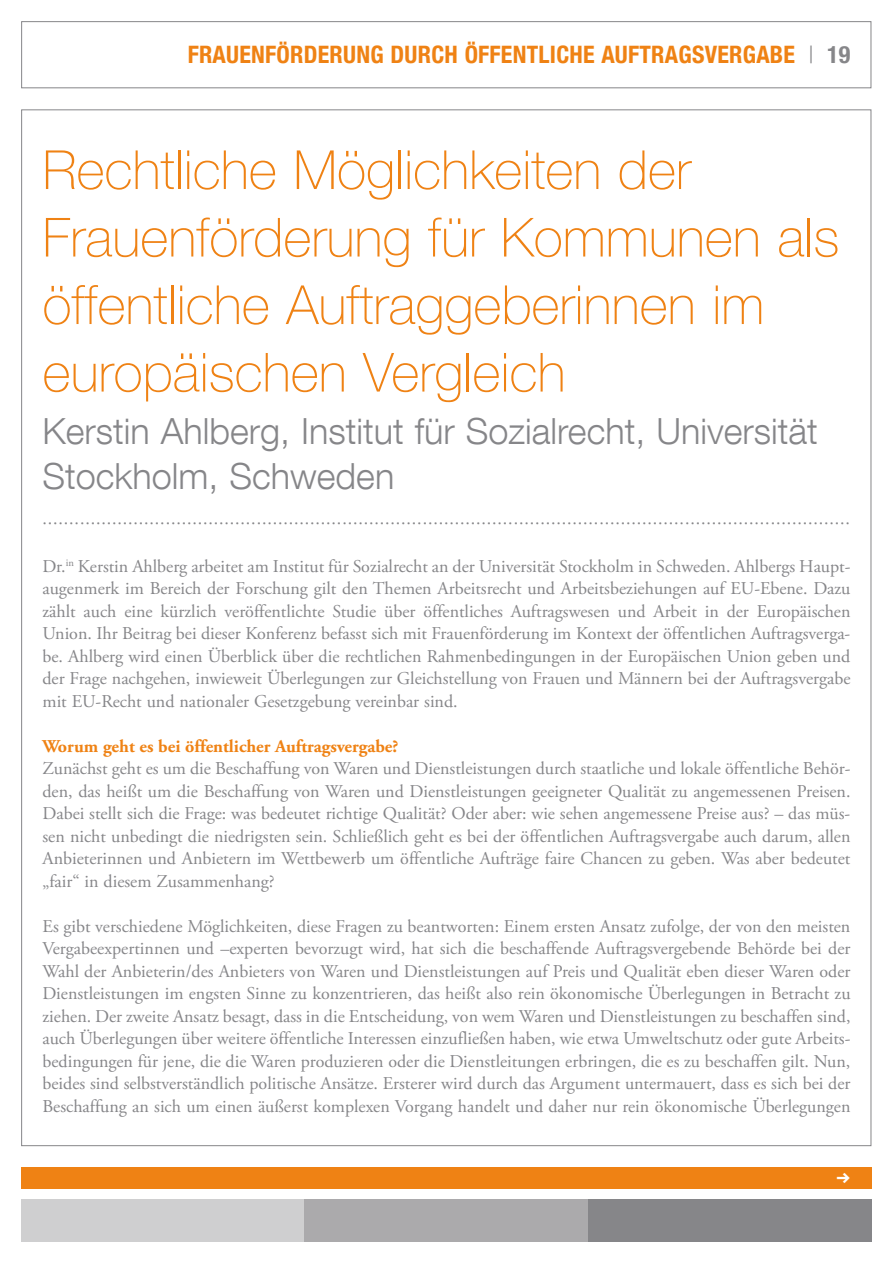
<style>
.page{position:relative;width:893px;height:1263px;background:#fff}
.page>*{position:absolute;margin:0;border:0;box-sizing:border-box;transform-origin:0 0}
.t1{font:100 54px/67.5px "Helvetica Neue LT Com";color:#ef8214}
.t2{font:300 36px/45px "Helvetica Neue LT Com";color:#868689}
.t3{font:700 condensed 24px "Helvetica Neue LT Com";color:#ef8214}
.t4{font:700 condensed 24px "Helvetica Neue LT Com";color:#868689}
.t5{font:21px "Klavika Bold Arrows";color:#fff}
.t6{font:18px/22.5px "Adobe Garamond Pro";color:#868689;text-align:justify}
.t7{font:700 18px "Adobe Garamond Pro";color:#ef8214}
.s1{font-weight:300}
</style>
<div class="page">
<div style="left:21px;top:1167px;width:851px;height:21px;background:#ef8214"></div>
<div style="left:21px;top:1199px;width:284px;height:43px;background:#cfcfd0"></div>
<div style="left:305px;top:1199px;width:283px;height:43px;background:#abaaac"></div>
<div style="left:588px;top:1199px;width:284px;height:43px;background:#868689"></div>
<div style="left:21px;top:21px;width:850px;height:67px;border:1px solid #868689"></div>
<h3 class="t3" style="left:188px;top:40px;width:26px">FRAUENFÖRDERUNG</h3>
<h3 class="t3" style="left:391px;top:40px;width:14px">DURCH</h3>
<h3 class="t3" style="left:465px;top:40px;width:13px">ÖFFENTLICHE</h3>
<h3 class="t3" style="left:601px;top:40px;width:14px">AUFTRAGSVERGABE</h3>
<h3 class="t4" style="left:808px;top:40px;width:43px"><span class="s1">|</span> 19</h3>
<h1 class="t1" style="left:43px;top:135px;width:798px">Rechtliche Möglichkeiten der<br>Frauenförderung für Kommunen als öffentliche Auftraggeberinnen im europäischen Vergleich</h1>
<h2 class="t2" style="left:43px;top:408px;width:777px">Kerstin Ahlberg, Institut für Sozialrecht, Universität<br>Stockholm, Schweden</h2>
<p class="t6" style="left:43px;top:510px;width:809px">·······················································································································································</p>
<p class="t6" style="left:43px;top:555px;width:809px">Dr.<sup>in</sup> Kerstin Ahlberg arbeitet am Institut für Sozialrecht an der Universität Stockholm in Schweden. Ahlbergs Haupt&shy;augenmerk im Bereich der Forschung gilt den Themen Arbeitsrecht und Arbeitsbeziehungen auf EU-Ebene. Dazu zählt auch eine kürzlich veröffentlichte Studie über öffentliches Auftragswesen und Arbeit in der Europäischen Union. Ihr Beitrag bei dieser Konferenz befasst sich mit Frauenförderung im Kontext der öffentlichen Auftragsverga&shy;be. Ahlberg wird einen Überblick über die rechtlichen Rahmenbedingungen in der Europäischen Union geben und der Frage nachgehen, inwieweit Überlegungen zur Gleichstellung von Frauen und Männern bei der Auftragsvergabe mit EU-Recht und nationaler Gesetzgebung vereinbar sind.</p>
<p class="t7" style="left:43px;top:735px;width:357px">Worum geht es bei öffentlicher Auftragsvergabe?</p>
<p class="t6" style="left:43px;top:758px;width:809px">Zunächst geht es um die Beschaffung von Waren und Dienstleistungen durch staatliche und lokale öffentliche Behör&shy;den, das heißt um die Beschaffung von Waren und Dienstleistungen geeigneter Qualität zu angemessenen Preisen.<br>Dabei stellt sich die Frage: was bedeutet richtige Qualität? Oder aber: wie sehen angemessene Preise aus? – das müs&shy;sen nicht unbedingt die niedrigsten sein. Schließlich geht es bei der öffentlichen Auftragsvergabe auch darum, allen Anbieterinnen und Anbietern im Wettbewerb um öffentliche Aufträge faire Chancen zu geben. Was aber bedeutet „fair“ in diesem Zusammenhang?</p>
<p class="t6" style="left:43px;top:915px;width:809px">Es gibt verschiedene Möglichkeiten, diese Fragen zu beantworten: Einem ersten Ansatz zufolge, der von den meisten Vergabeexpertinnen und –experten bevorzugt wird, hat sich die beschaffende Auftragsvergebende Behörde bei der Wahl der Anbieterin/des Anbieters von Waren und Dienstleistungen auf Preis und Qualität eben dieser Waren oder Dienstleistungen im engsten Sinne zu konzentrieren, das heißt also rein ökonomische Überlegungen in Betracht zu ziehen. Der zweite Ansatz besagt, dass in die Entscheidung, von wem Waren und Dienstleistungen zu beschaffen sind, auch Überlegungen über weitere öffentliche Interessen einzufließen haben, wie etwa Umweltschutz oder gute Arbeits&shy;bedingungen für jene, die die Waren produzieren oder die Dienstleitungen erbringen, die es zu beschaffen gilt. Nun, beides sind selbstverständlich politische Ansätze. Ersterer wird durch das Argument untermauert, dass es sich bei der Beschaffung an sich um einen äußerst komplexen Vorgang handelt und daher nur rein ökonomische Überlegungen</p>
<p class="t5" style="left:836px;top:1167px;width:16px">b</p>
</div>
